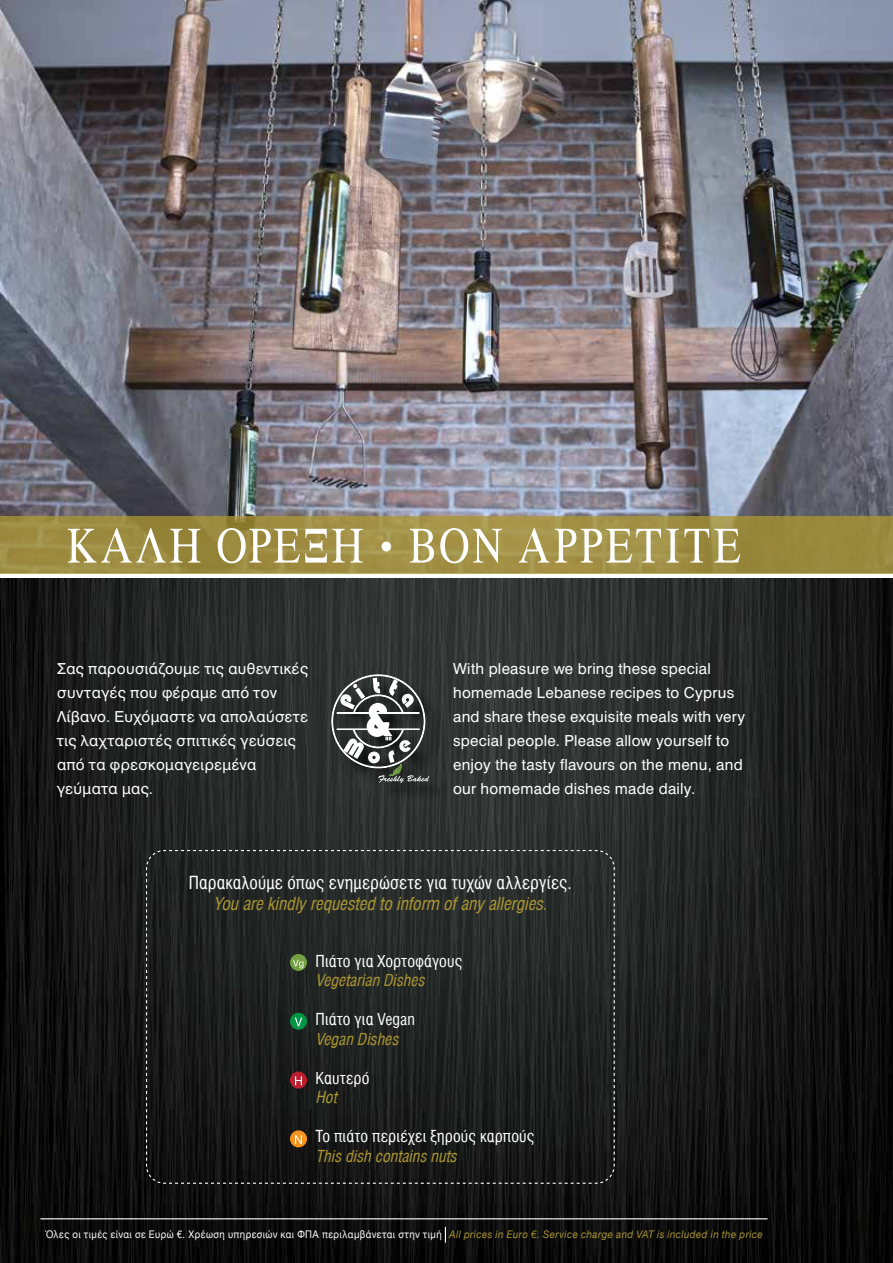
<style>
.page{position:relative;width:893px;height:1263px;background:#fff}
.page>*{position:absolute;margin:0;border:0;box-sizing:border-box;transform-origin:0 0}
.t1{font:51px "Mg Times Cond";letter-spacing:.06em;color:#fff}
.t2{font:18px "Mg Helvetica Cond";letter-spacing:.01em;color:#fff}
.t3{font:italic 18px "Mg Helvetica Cond";color:#ac9732}
.t4{font:16.5px "Mg Helvetica Cond";letter-spacing:.01em;color:#fff}
.t5{font:italic 16.5px "Mg Helvetica Cond";letter-spacing:.005em;color:#ac9732}
.t6{font:15px/24px "Mg Helvetica";letter-spacing:.02em;color:#fff}
.t7{font:10.5px "Helvetica Neue";letter-spacing:.045em;color:#fff;scale:.92 1}
.s1{font-size:24px}
.s2{font-style:italic;color:#ac9732}
</style>
<div class="page">
<img style="left:0;top:578px;width:893px;height:685px">
<svg style="left:445px;top:1227px;width:1px;height:15px"></svg>
<hr style="left:40px;top:1218px;width:727px;height:1px;background:#fff">
<img style="left:0;top:0;width:893px;height:516px">
<svg style="left:0;top:516px;width:893px;height:58px;background:#9f8e43"></svg>
<div style="left:334px;top:677px;width:113px;height:123px;background:#2d3130"></div>
<svg style="left:331px;top:674px;width:98px;height:109px"></svg>
<svg style="left:145px;top:849px;width:470px;height:335px;background:#202322"></svg>
<h1 class="t1" style="left:67px;top:517px;width:675px">ΚΑΛΉ ΌΡΕΞΗ <span class="s1">•</span> BON APPETITE</h1>
<p class="t6" style="left:57px;top:657px;width:252px">Σας παρουσιάζουμε τις αυθεντικές συνταγές που φέραμε από τον<br>Λίβανο. Ευχόμαστε να απολαύσετε τις λαχταριστές σπιτικές γεύσεις από τα φρεσκομαγειρεμένα γεύματα μας.</p>
<p class="t6" style="left:453px;top:657px;width:294px">With pleasure we bring these special homemade Lebanese recipes to Cyprus and share these exquisite meals with very special people. Please allow yourself to enjoy the tasty flavours on the menu, and our homemade dishes made daily.</p>
<p class="t2" style="left:189px;top:872px;width:384px">Παρακαλούμε όπως ενημερώσετε για τυχών αλλεργίες.</p>
<p class="t3" style="left:213px;top:893px;width:335px">You are kindly requested to inform of any allergies.</p>
<p class="t4" style="left:315px;top:951px;width:148px">Πιάτο για Χορτοφάγους</p>
<p class="t5" style="left:315px;top:971px;width:111px">Vegetarian Dishes</p>
<p class="t4" style="left:315px;top:1010px;width:101px">Πιάτο για Vegan</p>
<p class="t5" style="left:315px;top:1029px;width:84px">Vegan Dishes</p>
<p class="t4" style="left:315px;top:1068px;width:55px">Καυτερό</p>
<p class="t5" style="left:315px;top:1088px;width:23px">Hot</p>
<p class="t4" style="left:315px;top:1127px;width:220px">Το πιάτο περιέχει ξηρούς καρπούς</p>
<p class="t5" style="left:315px;top:1146px;width:143px">This dish contains nuts</p>
<p class="t7" style="left:45px;top:1227px;width:781px">Όλες οι τιμές είναι σε Ευρώ €. Χρέωση υπηρεσιών και ΦΠΑ περιλαμβάνεται στην τιμή <span class="s2">All prices in Euro €. Service charge and VAT is included in the price</span></p>
</div>
